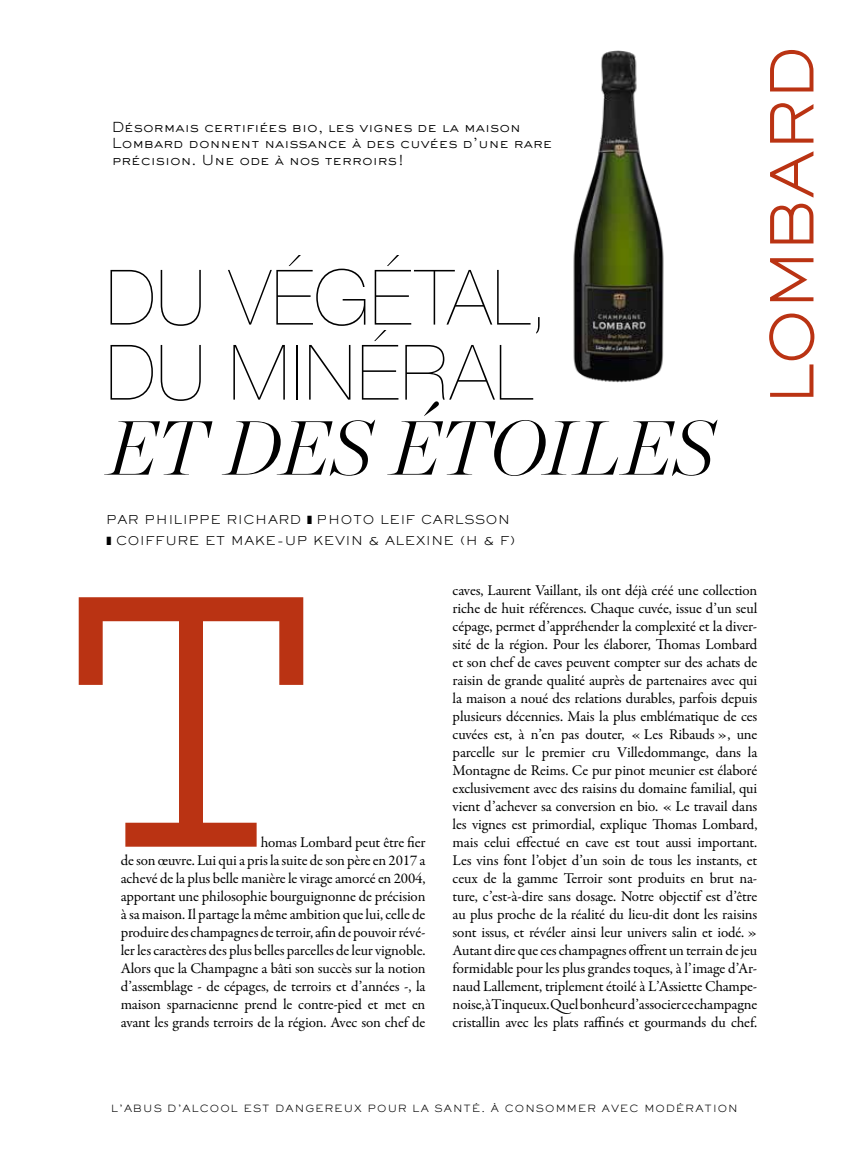
<style>
.page{position:relative;width:851px;height:1149px;background:#fff}
.page>*{position:absolute;margin:0;border:0;box-sizing:border-box;transform-origin:0 0}
.t1{font:200 76.5px/75px "Helvetica Neue LT";letter-spacing:.02em;color:#000}
.t2{font:italic 200 76.5px "Chronicle Display";letter-spacing:.005em;color:#000}
.t3{font:300 58.2px "Sackers Gothic";letter-spacing:-.015em;color:#ba3313}
.t4{font:15px/18px "Garamond Premr Pro";letter-spacing:-.01em;color:#000;text-align:justify}
.t5{font:300 13.5px/16.5px "Sackers Gothic";color:#000}
.t6{font:300 12px/21px "Sackers Gothic";letter-spacing:.06em;color:#000}
.t7{font:300 9.75px "Sackers Gothic";letter-spacing:.11em;color:#000}
</style>
<div class="page">
<svg style="left:79px;top:597px;width:224px;height:249px"></svg>
<img style="left:573px;top:50px;width:91px;height:333px">
<p class="t5" style="left:112px;top:118px;width:442px">Désormais certifiées bio, les vignes de la maison<br>Lombard donnent naissance à des cuvées d’une rare précision. Une ode à nos terroirs!</p>
<h1 class="t1" style="left:106px;top:259px;width:444px">DU VÉGÉTAL,<br>DU MINÉRAL</h1>
<h1 class="t2" style="left:106px;top:388px;width:608px">ET DES ÉTOILES</h1>
<p class="t6" style="left:106px;top:508px;width:196px">PAR PHILIPPE RICHARD</p>
<p class="t6" style="left:116px;top:508px;width:400px;text-indent:201px">PHOTO LEIF CARLSSON<br>COIFFURE ET MAKE-UP KEVIN &amp; ALEXINE (H &amp; F)</p>
<h2 class="t3" style="left:753px;top:404px;width:361px;rotate:-90deg">LOMBARD</h2>
<p class="t4" style="left:121px;top:833px;width:306px;text-indent:140px">homas Lombard peut être fier de son œuvre. Lui qui a pris la suite de son père en 2017 a achevé de la plus belle manière le virage amorcé en 2004, apportant une philosophie bourguignonne de précision à sa maison. Il partage la même ambition que lui, celle de produire des champagnes de terroir, afin de pouvoir révé&shy;ler les caractères des plus belles parcelles de leur vignoble.<br>Alors que la Champagne a bâti son succès sur la notion d’assemblage - de cépages, de terroirs et d’années -, la maison sparnacienne prend le contre-pied et met en avant les grands terroirs de la région. Avec son chef de</p>
<p class="t4" style="left:452px;top:581px;width:306px">caves, Laurent Vaillant, ils ont déjà créé une collection riche de huit références. Chaque cuvée, issue d’un seul cépage, permet d’appréhender la complexité et la diver&shy;sité de la région. Pour les élaborer, Thomas Lombard et son chef de caves peuvent compter sur des achats de raisin de grande qualité auprès de partenaires avec qui la maison a noué des relations durables, parfois depuis plusieurs décennies. Mais la plus emblématique de ces cuvées est, à n’en pas douter, « Les Ribauds », une parcelle sur le premier cru Villedommange, dans la Montagne de Reims. Ce pur pinot meunier est élaboré exclusivement avec des raisins du domaine familial, qui vient d’achever sa conversion en bio. « Le travail dans les vignes est primordial, explique Thomas Lombard, mais celui effectué en cave est tout aussi important.<br>Les vins font l’objet d’un soin de tous les instants, et ceux de la gamme Terroir sont produits en brut na&shy;ture, c’est-à-dire sans dosage. Notre objectif est d’être au plus proche de la réalité du lieu-dit dont les raisins sont issus, et révéler ainsi leur univers salin et iodé. » Autant dire que ces champagnes offrent un terrain de jeu formidable pour les plus grandes toques, à l’image d’Ar&shy;naud Lallement, triplement étoilé à L’Assiette Champe&shy;noise, à Tinqueux. Quel bonheur d’associer ce champagne cristallin avec les plats raffinés et gourmands du chef.</p>
<p class="t7" style="left:111px;top:1101px;width:628px">L’ABUS D’ALCOOL EST DANGEREUX POUR LA SANTÉ. À CONSOMMER AVEC MODÉRATION</p>
</div>
